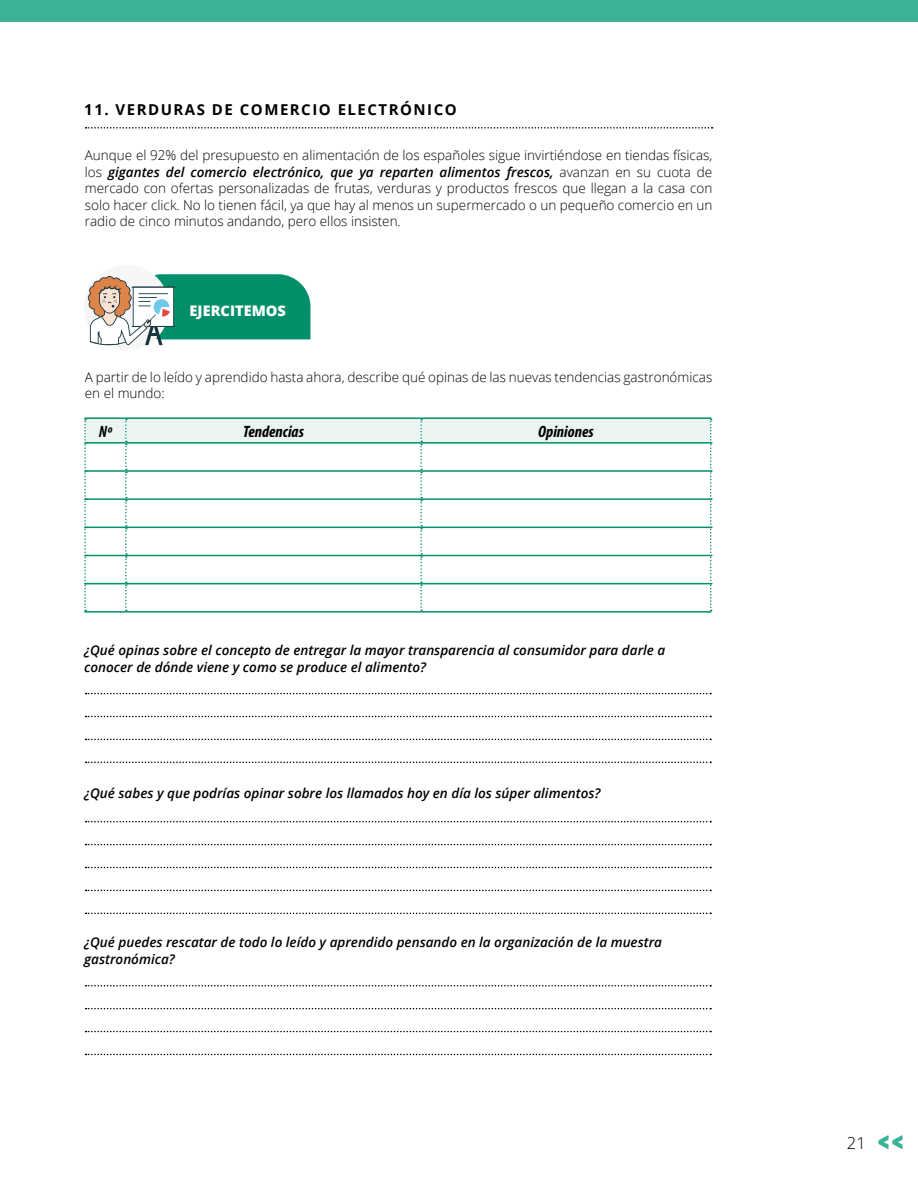
<style>
.page{position:relative;width:918px;height:1188px;background:#fff}
.page>*{position:absolute;margin:0;border:0;box-sizing:border-box;transform-origin:0 0}
.t1{font:italic 700 condensed 16.5px "Myriad Pro";color:#000}
.t2{font:300 16.5px "Open Sans";color:#000}
.t3{font:700 15px "Open Sans";letter-spacing:.1em;color:#000}
.t4{font:800 14.55px "Open Sans";color:#fff}
.t5{font:300 13.5px/16.5px "Open Sans";color:#000;text-align:justify}
.t6{font:italic 600 13.5px/16.5px "Open Sans";color:#000}
.s1{font-weight:600;font-style:italic}
</style>
<div class="page">
<div style="left:0;top:0;width:918px;height:21px;background:#3ab396"></div>
<svg style="left:86px;top:127px;width:627px;height:2px"></svg>
<div style="left:84px;top:265px;width:85px;height:85px;background:#f6f6f6;border-radius:50%"></div>
<svg style="left:88px;top:274px;width:223px;height:72px"></svg>
<hr style="left:84px;top:417px;width:42px;height:2px;background:#038f69">
<hr style="left:126px;top:417px;width:295px;height:2px;background:#038f69">
<hr style="left:421px;top:417px;width:290px;height:2px;background:#038f69">
<hr style="left:84px;top:611px;width:42px;height:2px;background:#038f69">
<hr style="left:126px;top:611px;width:295px;height:2px;background:#038f69">
<hr style="left:421px;top:611px;width:290px;height:2px;background:#038f69">
<svg style="left:84px;top:418px;width:628px;height:193px"></svg>
<svg style="left:86px;top:693px;width:625px;height:1px"></svg>
<svg style="left:86px;top:716px;width:625px;height:1px"></svg>
<svg style="left:86px;top:739px;width:625px;height:1px"></svg>
<svg style="left:86px;top:762px;width:625px;height:1px"></svg>
<svg style="left:86px;top:821px;width:625px;height:1px"></svg>
<svg style="left:86px;top:844px;width:625px;height:1px"></svg>
<svg style="left:86px;top:867px;width:625px;height:1px"></svg>
<svg style="left:86px;top:890px;width:625px;height:1px"></svg>
<svg style="left:86px;top:913px;width:625px;height:1px"></svg>
<svg style="left:86px;top:985px;width:625px;height:1px"></svg>
<svg style="left:86px;top:1008px;width:625px;height:1px"></svg>
<svg style="left:86px;top:1031px;width:625px;height:1px"></svg>
<svg style="left:86px;top:1054px;width:625px;height:1px"></svg>
<p class="t3" style="left:84px;top:99px;width:374px">11. VERDURAS DE COMERCIO ELECTRÓNICO</p>
<p class="t5" style="left:85px;top:147px;width:629px">Aunque el 92% del presupuesto en alimentación de los españoles sigue invirtiéndose en tiendas físicas, los <span class="s1">gigantes del comercio electrónico, que ya reparten alimentos frescos,</span> avanzan en su cuota de mercado con ofertas personalizadas de frutas, verduras y productos frescos que llegan a la casa con solo hacer click. No lo tienen fácil, ya que hay al menos un supermercado o un pequeño comercio en un radio de cinco minutos andando, pero ellos insisten.</p>
<p class="t4" style="left:190px;top:299px;width:98px">EJERCITEMOS</p>
<p class="t5" style="left:85px;top:368px;width:629px">A partir de lo leído y aprendido hasta ahora, describe qué opinas de las nuevas tendencias gastronómicas en el mundo:</p>
<p class="t1" style="left:99px;top:421px;width:15px">Nº</p>
<p class="t1" style="left:243px;top:421px;width:62px">Tendencias</p>
<p class="t1" style="left:538px;top:421px;width:57px">Opiniones</p>
<p class="t6" style="left:84px;top:642px;width:583px">¿Qué opinas sobre el concepto de entregar la mayor transparencia al consumidor para darle a conocer de dónde viene y como se produce el alimento?</p>
<p class="t6" style="left:84px;top:785px;width:518px">¿Qué sabes y que podrías opinar sobre los llamados hoy en día los súper alimentos?</p>
<p class="t6" style="left:84px;top:934px;width:579px">¿Qué puedes rescatar de todo lo leído y aprendido pensando en la organización de la muestra gastronómica?</p>
<p class="t2" style="left:847px;top:1131px;width:20px">21</p>
</div>
